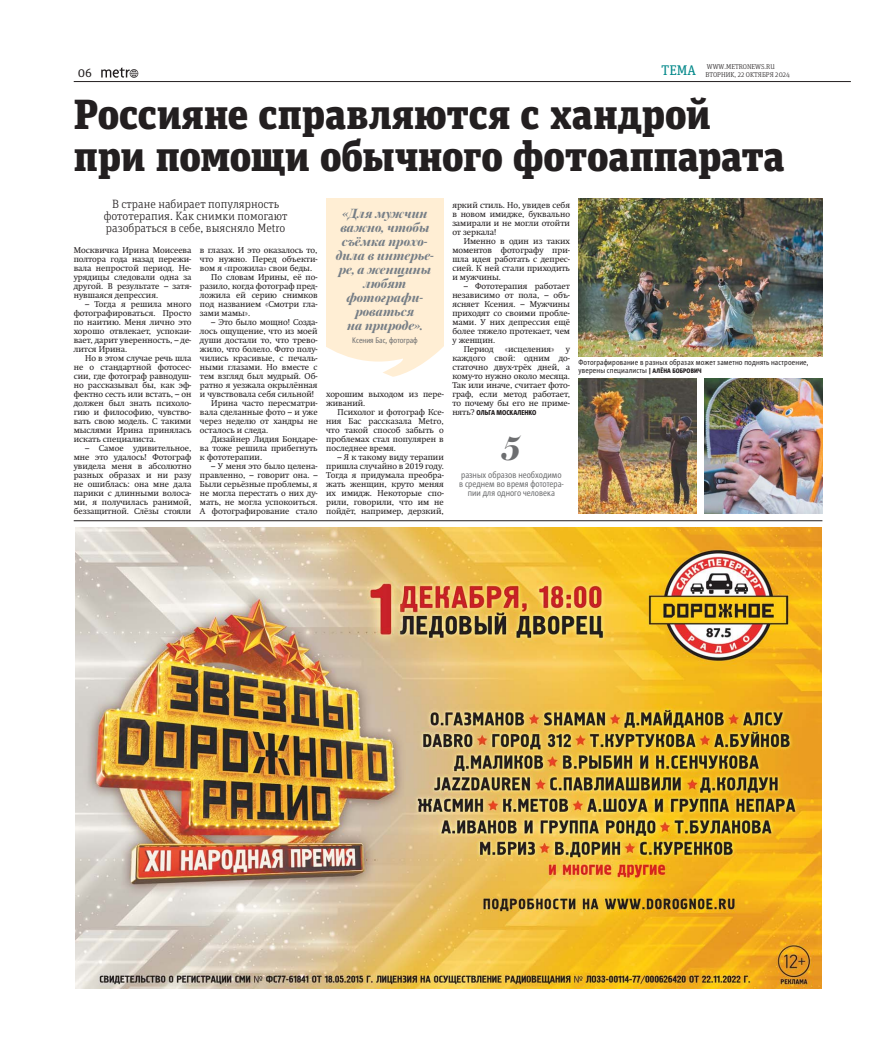
<style>
.page{position:relative;width:882px;height:1052px;background:#fff}
.page>*{position:absolute;margin:0;border:0;box-sizing:border-box;transform-origin:0 0}
.t1{font:900 42px/42px "Unit Slab";color:#231f20}
.t2{font:italic 700 36px "Austin Cyr";color:#6d6e70}
.t3{font:italic 700 14px/14px "Austin Cyr";color:#777f87;text-align:center}
.t4{font:300 12px/12px "Unit Slab";color:#231f20;text-align:center}
.t5{font:12px "Unit Slab";color:#231f20}
.t6{font:9px/9px "Corpid Cd OT";color:#6d6e70;text-align:center}
.t7{font:8.4px/9px "Swift";color:#231f20;text-align:justify}
.t8{font:8px "Corpid Cd OT";color:#6d6e70}
.t9{font:7.8px/8px "Corpid Cd OT";letter-spacing:.02em;color:#231f20}
.t10{font:300 7px/8px "Unit Slab";color:#231f20}
.t11{font:800 7px "Corpid Cd OT";color:#231f20}
.s1{font-family:"Swift";font-weight:400;font-size:8.4px}
.s2{font-weight:800;font-size:6.5px}
</style>
<div class="page">
<img style="left:76px;top:527px;width:745px;height:461px">
<hr style="left:74px;top:520px;width:748px;height:1px;background:#231f20">
<hr style="left:74px;top:81px;width:776px;height:1px;background:#231f20">
<svg style="left:101px;top:67px;width:37px;height:11px"></svg>
<svg style="left:326px;top:199px;width:118px;height:178px;background:#ffefd7"></svg>
<img style="left:578px;top:199px;width:244px;height:157px">
<img style="left:578px;top:379px;width:118px;height:135px">
<img style="left:704px;top:379px;width:118px;height:135px">
<p class="t5" style="left:78px;top:68px;width:16px">06</p>
<p class="t10" style="left:661px;top:63px;width:130px;text-indent:45px">WWW.METRONEWS.RU<br><sup>ТЕМА</sup> ВТОРНИК, 22 ОКТЯБРЯ 2024</p>
<p class="t1" style="left:74px;top:98px;width:712px">Россияне справляются с хандрой при помощи обычного фотоаппарата</p>
<p class="t4" style="left:104px;top:199px;width:185px">В стране набирает популярность фототерапия. Как снимки помогают разобраться в себе, выясняло Metro</p>
<p class="t7" style="left:452px;top:201px;width:119px">яркий стиль. Но, увидев себя</p>
<p class="t7" style="left:452px;top:210px;width:119px">в новом имидже, буквально</p>
<p class="t7" style="left:452px;top:219px;width:119px">замирали и не могли отойти</p>
<p class="t7" style="left:452px;top:228px;width:46px">от зеркала!</p>
<p class="t7" style="left:463px;top:237px;width:108px">Именно в один из таких</p>
<p class="t7" style="left:452px;top:246px;width:119px">моментов фотографу при-</p>
<p class="t7" style="left:452px;top:255px;width:119px">шла идея работать с депрес-</p>
<p class="t7" style="left:452px;top:264px;width:119px">сией. К ней стали приходить</p>
<p class="t7" style="left:452px;top:273px;width:50px">и мужчины.</p>
<p class="t7" style="left:463px;top:282px;width:108px">– Фототерапия работает</p>
<p class="t7" style="left:452px;top:291px;width:119px">независимо от пола, – объ-</p>
<p class="t7" style="left:452px;top:300px;width:119px">ясняет Ксения. – Мужчины</p>
<p class="t7" style="left:452px;top:309px;width:119px">приходят со своими пробле-</p>
<p class="t7" style="left:452px;top:318px;width:119px">мами. У них депрессия ещё</p>
<p class="t7" style="left:452px;top:327px;width:119px">более тяжело протекает, чем</p>
<p class="t7" style="left:452px;top:336px;width:44px">у женщин.</p>
<p class="t7" style="left:463px;top:345px;width:31px">Период</p>
<p class="t7" style="left:505px;top:345px;width:51px">«исцеления»</p>
<p class="t3" style="left:336px;top:208px;width:100px">«Для мужчин важно, чтобы съёмка прохо&shy;дила в интерье&shy;ре, а женщины любят фотографи&shy;роваться<br>на природе».</p>
<p class="t8" style="left:352px;top:336px;width:67px">Ксения Бас, фотограф</p>
<p class="t7" style="left:200px;top:246px;width:119px">в глазах. И это оказалось то,</p>
<p class="t7" style="left:200px;top:255px;width:119px">что нужно. Перед объекти-</p>
<p class="t7" style="left:200px;top:264px;width:114px">вом я «прожила» свои беды.</p>
<p class="t7" style="left:211px;top:273px;width:108px">По словам Ирины, её по-</p>
<p class="t7" style="left:200px;top:282px;width:119px">разило, когда фотограф пред-</p>
<p class="t7" style="left:200px;top:291px;width:119px">ложила ей серию снимков</p>
<p class="t7" style="left:200px;top:300px;width:119px">под названием «Смотри гла-</p>
<p class="t7" style="left:200px;top:309px;width:52px">зами мамы».</p>
<p class="t7" style="left:211px;top:318px;width:108px">– Это было мощно! Созда-</p>
<p class="t7" style="left:200px;top:327px;width:119px">лось ощущение, что из моей</p>
<p class="t7" style="left:200px;top:336px;width:119px">души достали то, что трево-</p>
<p class="t7" style="left:200px;top:345px;width:119px">жило, что болело. Фото полу-</p>
<p class="t7" style="left:200px;top:354px;width:119px">чились красивые, с печаль-</p>
<p class="t7" style="left:200px;top:363px;width:119px">ными глазами. Но вместе с</p>
<p class="t7" style="left:200px;top:372px;width:119px">тем взгляд был мудрый. Об-</p>
<p class="t7" style="left:200px;top:381px;width:119px">ратно я уезжала окрылённая</p>
<p class="t7" style="left:200px;top:390px;width:116px">и чувствовала себя сильной!</p>
<p class="t7" style="left:211px;top:399px;width:108px">Ирина часто пересматри-</p>
<p class="t7" style="left:200px;top:408px;width:119px">вала сделанные фото – и уже</p>
<p class="t7" style="left:200px;top:417px;width:119px">через неделю от хандры не</p>
<p class="t7" style="left:200px;top:426px;width:70px">осталось и следа.</p>
<p class="t7" style="left:211px;top:435px;width:108px">Дизайнер Лидия Бондаре-</p>
<p class="t7" style="left:200px;top:444px;width:119px">ва тоже решила прибегнуть</p>
<p class="t7" style="left:200px;top:453px;width:64px">к фототерапии.</p>
<p class="t7" style="left:200px;top:462px;width:119px;text-indent:11px">– У меня это было целена&shy;правленно, – говорит она. – Были серьёзные проблемы, я не могла перестать о них ду&shy;мать, не могла успокоиться.<br>А фотографирование стало</p>
<p class="t7" style="left:74px;top:246px;width:119px">Москвичка Ирина Моисеева полтора года назад пережи&shy;вала непростой период. Не&shy;урядицы следовали одна за другой. В результате – затя&shy;нувшаяся депрессия.</p>
<p class="t7" style="left:85px;top:300px;width:108px">– Тогда я решила много</p>
<p class="t7" style="left:74px;top:309px;width:119px">фотографироваться. Просто</p>
<p class="t7" style="left:74px;top:318px;width:119px">по наитию. Меня лично это</p>
<p class="t7" style="left:74px;top:327px;width:119px">хорошо отвлекает, успокаи-</p>
<p class="t7" style="left:74px;top:336px;width:119px">вает, дарит уверенность, – де-</p>
<p class="t7" style="left:74px;top:345px;width:55px">лится Ирина.</p>
<p class="t7" style="left:85px;top:354px;width:108px">Но в этом случае речь шла</p>
<p class="t7" style="left:74px;top:363px;width:119px">не о стандартной фотосес-</p>
<p class="t7" style="left:74px;top:372px;width:119px">сии, где фотограф равнодуш-</p>
<p class="t7" style="left:74px;top:381px;width:119px">но рассказывал бы, как эф-</p>
<p class="t7" style="left:74px;top:390px;width:119px">фектно сесть или встать, – он</p>
<p class="t7" style="left:74px;top:399px;width:119px">должен был знать психоло-</p>
<p class="t7" style="left:74px;top:408px;width:119px">гию и философию, чувство-</p>
<p class="t7" style="left:74px;top:417px;width:119px">вать свою модель. С такими</p>
<p class="t7" style="left:74px;top:426px;width:119px">мыслями Ирина принялась</p>
<p class="t7" style="left:74px;top:435px;width:84px">искать специалиста.</p>
<p class="t7" style="left:74px;top:444px;width:119px;text-indent:11px">– Самое удивительное, мне это удалось! Фотограф увидела меня в абсолютно разных образах и ни разу не ошиблась: она мне дала парики с длинными волоса&shy;ми, я получилась ранимой, беззащитной. Слёзы стояли</p>
<p class="t7" style="left:452px;top:345px;width:119px;text-indent:113px">у каждого свой: одним до&shy;статочно двух-трёх дней, а кому-то нужно около месяца.<br>Так или иначе, считает фото&shy;граф, если метод работает, то почему бы его не приме-</p>
<p class="t11" style="left:452px;top:409px;width:86px"><span class="s1">нять?</span> ОЛЬГА МОСКАЛЕНКО</p>
<p class="t9" style="left:578px;top:358px;width:231px">Фотографирование в разных образах может заметно поднять настроение, уверены специалисты <span class="s2">| АЛЁНА БОБРОВИЧ</span></p>
<p class="t7" style="left:326px;top:390px;width:119px">хорошим выходом из пере-</p>
<p class="t7" style="left:326px;top:399px;width:41px">живаний.</p>
<p class="t7" style="left:337px;top:408px;width:108px">Психолог и фотограф Ксе-</p>
<p class="t7" style="left:326px;top:417px;width:119px">ния Бас рассказала Metro,</p>
<p class="t7" style="left:326px;top:426px;width:119px">что такой способ забыть о</p>
<p class="t7" style="left:326px;top:435px;width:119px">проблемах стал популярен в</p>
<p class="t7" style="left:326px;top:444px;width:71px">последнее время.</p>
<p class="t7" style="left:326px;top:453px;width:119px;text-indent:11px">– Я к такому виду терапии пришла случайно в 2019 году.<br>Тогда я придумала преобра&shy;жать женщин, круто меняя их имидж. Некоторые спо&shy;рили, говорили, что им не пойдёт, например, дерзкий,</p>
<p class="t2" style="left:502px;top:434px;width:20px">5</p>
<p class="t6" style="left:459px;top:471px;width:106px">разных образов необходимо в среднем во время фототера&shy;пии для одного человека</p>
</div>
